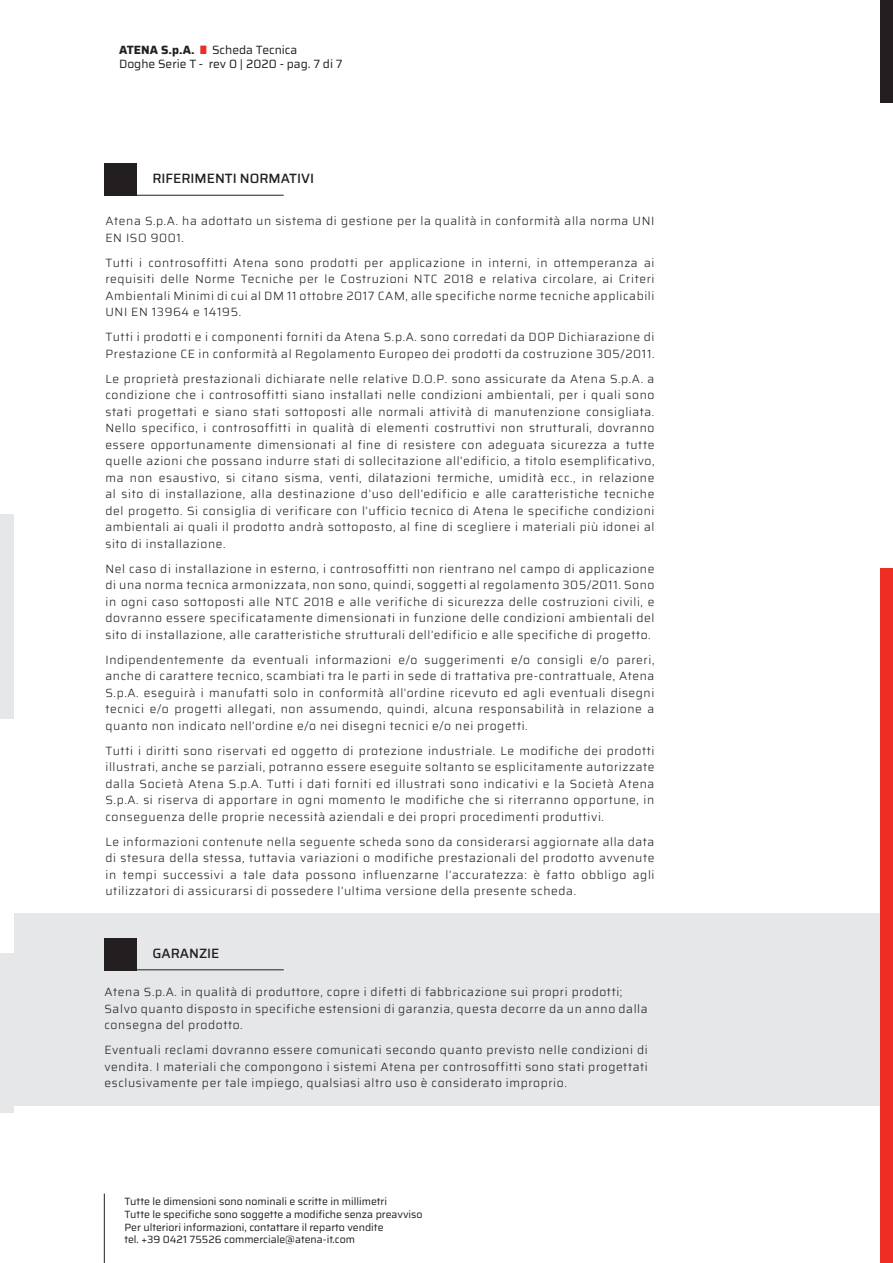
<style>
.page{position:relative;width:893px;height:1263px;background:#fff}
.page>*{position:absolute;margin:0;border:0;box-sizing:border-box;transform-origin:0 0}
.t1{font:500 13.5px "Saira";color:#231f20}
.t2{font:300 12px/16.5px "Saira";letter-spacing:.05em;color:#231f20;text-align:justify}
.t3{font:12px "Saira";color:#231f20}
.t4{font:10.5px "Saira";color:#231f20}
.s1{font-weight:700}
.s2{color:#ee2e22}
</style>
<div class="page">
<div style="left:0;top:913px;width:893px;height:193px;background:#e6e7e9"></div>
<div style="left:104px;top:163px;width:33px;height:33px;background:#231f20"></div>
<hr style="left:117px;top:195px;width:167px;height:1px;background:#231f20">
<div style="left:104px;top:938px;width:33px;height:32px;background:#231f20"></div>
<hr style="left:117px;top:969px;width:167px;height:1px;background:#231f20">
<div style="left:0;top:0;width:14px;height:1263px;background:#fff"></div>
<div style="left:0;top:514px;width:14px;height:204px;background:#e6e7e9"></div>
<div style="left:0;top:953px;width:14px;height:159px;background:#e6e7e9"></div>
<div style="left:881px;top:0;width:12px;height:102px;background:#231f20"></div>
<div style="left:881px;top:568px;width:12px;height:695px;background:#ee2e22"></div>
<hr style="left:104px;top:1193px;width:1px;height:70px;background:#231f20">
<p class="t3" style="left:119px;top:40px;width:180px"><span class="s1">ATENA S.p.A.</span> <span class="s2">|</span> Scheda Tecnica</p>
<p class="t3" style="left:119px;top:55px;width:225px">Doghe Serie T - rev 0 | 2020 - pag. 7 di 7</p>
<p class="t1" style="left:152px;top:168px;width:163px">RIFERIMENTI NORMATIVI</p>
<p class="t2" style="left:105px;top:212px;width:550px">Atena S.p.A. ha adottato un sistema di gestione per la qualità in conformità alla norma UNI<br>EN ISO 9001.</p>
<p class="t2" style="left:105px;top:254px;width:550px">Tutti i controsoffitti Atena sono prodotti per applicazione in interni, in ottemperanza ai requisiti delle Norme Tecniche per le Costruzioni NTC 2018 e relativa circolare, ai Criteri Ambientali Minimi di cui al DM 11 ottobre 2017 CAM, alle specifiche norme tecniche applicabili UNI EN 13964 e 14195.</p>
<p class="t2" style="left:105px;top:328px;width:550px">Tutti i prodotti e i componenti forniti da Atena S.p.A. sono corredati da DOP Dichiarazione di<br>Prestazione CE in conformità al Regolamento Europeo dei prodotti da costruzione 305/2011.</p>
<p class="t2" style="left:105px;top:370px;width:550px">Le proprietà prestazionali dichiarate nelle relative D.O.P. sono assicurate da Atena S.p.A. a condizione che i controsoffitti siano installati nelle condizioni ambientali, per i quali sono stati progettati e siano stati sottoposti alle normali attività di manutenzione consigliata.<br>Nello specifico, i controsoffitti in qualità di elementi costruttivi non strutturali, dovranno essere opportunamente dimensionati al fine di resistere con adeguata sicurezza a tutte quelle azioni che possano indurre stati di sollecitazione all’edificio, a titolo esemplificativo, ma non esaustivo, si citano sisma, venti, dilatazioni termiche, umidità ecc., in relazione al sito di installazione, alla destinazione d’uso dell’edificio e alle caratteristiche tecniche del progetto. Si consiglia di verificare con l’ufficio tecnico di Atena le specifiche condizioni ambientali ai quali il prodotto andrà sottoposto, al fine di scegliere i materiali più idonei al sito di installazione.</p>
<p class="t2" style="left:105px;top:560px;width:550px">Nel caso di installazione in esterno, i controsoffitti non rientrano nel campo di applicazione di una norma tecnica armonizzata, non sono, quindi, soggetti al regolamento 305/2011. Sono in ogni caso sottoposti alle NTC 2018 e alle verifiche di sicurezza delle costruzioni civili, e dovranno essere specificatamente dimensionati in funzione delle condizioni ambientali del sito di installazione, alle caratteristiche strutturali dell’edificio e alle specifiche di progetto.</p>
<p class="t2" style="left:105px;top:651px;width:550px">Indipendentemente da eventuali informazioni e/o suggerimenti e/o consigli e/o pareri, anche di carattere tecnico, scambiati tra le parti in sede di trattativa pre-contrattuale, Atena S.p.A. eseguirà i manufatti solo in conformità all’ordine ricevuto ed agli eventuali disegni tecnici e/o progetti allegati, non assumendo, quindi, alcuna responsabilità in relazione a quanto non indicato nell’ordine e/o nei disegni tecnici e/o nei progetti.</p>
<p class="t2" style="left:105px;top:742px;width:550px">Tutti i diritti sono riservati ed oggetto di protezione industriale. Le modifiche dei prodotti illustrati, anche se parziali, potranno essere eseguite soltanto se esplicitamente autorizzate dalla Società Atena S.p.A. Tutti i dati forniti ed illustrati sono indicativi e la Società Atena S.p.A. si riserva di apportare in ogni momento le modifiche che si riterranno opportune, in conseguenza delle proprie necessità aziendali e dei propri procedimenti produttivi.</p>
<p class="t2" style="left:105px;top:833px;width:550px">Le informazioni contenute nella seguente scheda sono da considerarsi aggiornate alla data di stesura della stessa, tuttavia variazioni o modifiche prestazionali del prodotto avvenute in tempi successivi a tale data possono influenzarne l’accuratezza: è fatto obbligo agli utilizzatori di assicurarsi di possedere l’ultima versione della presente scheda.</p>
<p class="t1" style="left:152px;top:943px;width:69px">GARANZIE</p>
<p class="t2" style="left:104px;top:983px;width:545px;text-align:left">Atena S.p.A. in qualità di produttore, copre i difetti di fabbricazione sui propri prodotti;<br>Salvo quanto disposto in specifiche estensioni di garanzia, questa decorre da un anno dalla consegna del prodotto.</p>
<p class="t2" style="left:104px;top:1041px;width:545px">Eventuali reclami dovranno essere comunicati secondo quanto previsto nelle condizioni di vendita. I materiali che compongono i sistemi Atena per controsoffitti sono stati progettati esclusivamente per tale impiego, qualsiasi altro uso è considerato improprio.</p>
<p class="t4" style="left:124px;top:1194px;width:264px">Tutte le dimensioni sono nominali e scritte in millimetri</p>
<p class="t4" style="left:124px;top:1206px;width:300px">Tutte le specifiche sono soggette a modifiche senza preavviso</p>
<p class="t4" style="left:124px;top:1219px;width:261px">Per ulteriori informazioni, contattare il reparto vendite</p>
<p class="t4" style="left:124px;top:1232px;width:232px">tel. +39 0421 75526 commerciale@atena-it.com</p>
</div>
